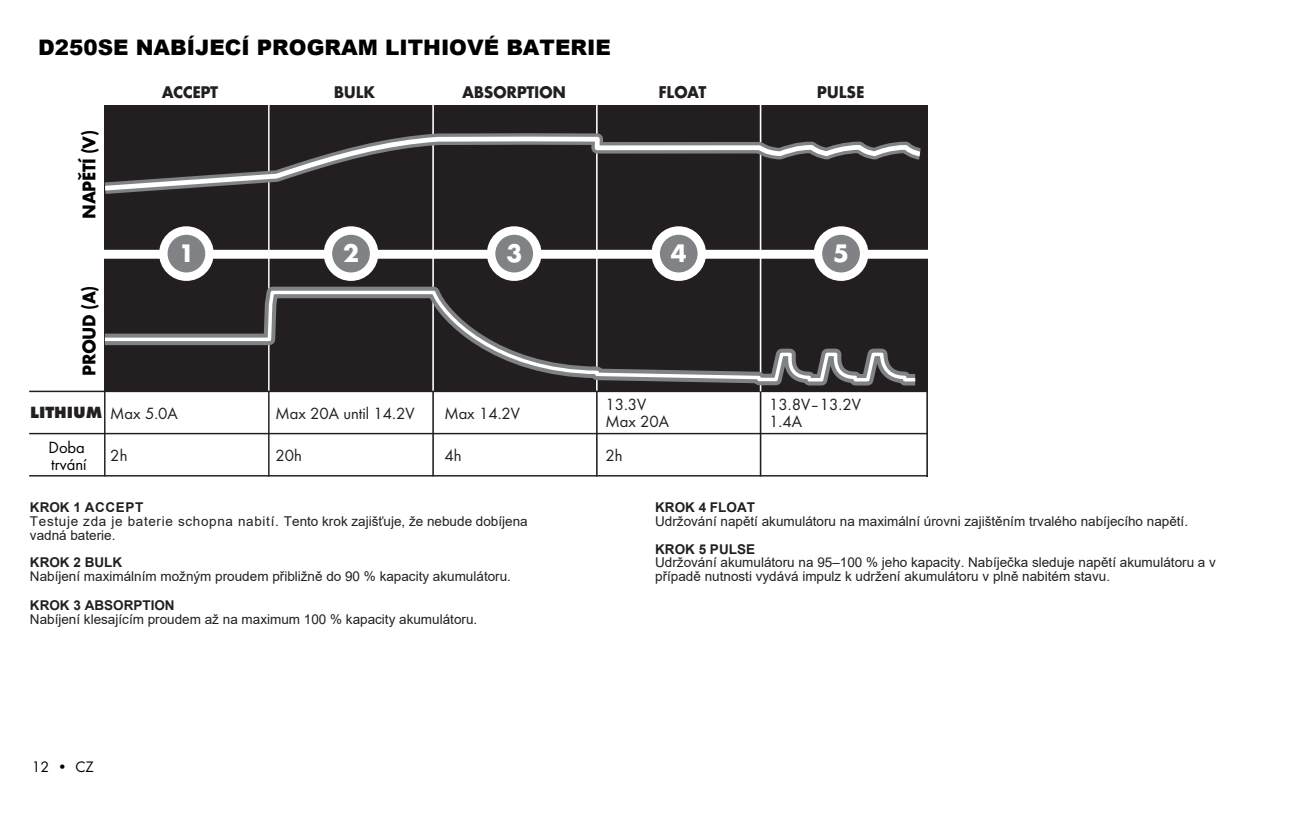
<style>
.page{position:relative;width:1308px;height:838px;background:#fff}
.page>*{position:absolute;margin:0;border:0;box-sizing:border-box;transform-origin:0 0}
.t1{font:700 26.32px "Futura";color:#fff}
.t2{font:900 21.38px "Arial";color:#000}
.t3{font:700 19.12px "Futura";letter-spacing:-.02em;color:#000;scale:.96 1}
.t4{font:700 17.78px "Futura";letter-spacing:-.01em;color:#231f20;scale:.95 1}
.t5{font:700 17.55px "Futura";letter-spacing:-.02em;color:#231f20;scale:.96 1}
.t6{font:16.88px/16.9px "Futura Boo";color:#231f20}
.t7{font:700 expanded 16.88px "Futura";color:#231f20}
.t8{font:16.88px/16.9px "Futura Boo";color:#000}
.t9{font:15.75px "Futura Boo";color:#000}
.t10{font:13.5px/13.7px "Arial";color:#231f20}
.t11{font:700 13.5px "Arial";color:#231f20}
.t12{font:700 13.5px "Arial";letter-spacing:.05em;color:#231f20}
.s1{font-family:"Futura Boo";font-weight:400;font-stretch:normal}
</style>
<div class="page">
<div style="left:105px;top:105px;width:823px;height:286px;background:#231f20"></div>
<svg style="left:159px;top:226px;width:55px;height:55px"></svg>
<hr style="left:268px;top:391px;width:1px;height:85px;background:#231f20">
<hr style="left:104px;top:391px;width:1px;height:85px;background:#231f20">
<hr style="left:268px;top:99px;width:1px;height:292px;background:#fff">
<hr style="left:432px;top:391px;width:2px;height:85px;background:#231f20">
<hr style="left:432px;top:99px;width:2px;height:292px;background:#fff">
<hr style="left:596px;top:391px;width:1px;height:85px;background:#231f20">
<hr style="left:596px;top:99px;width:1px;height:292px;background:#fff">
<hr style="left:759px;top:391px;width:2px;height:85px;background:#231f20">
<hr style="left:30px;top:391px;width:898px;height:1px;background:#231f20">
<hr style="left:30px;top:433px;width:898px;height:1px;background:#231f20">
<hr style="left:30px;top:475px;width:898px;height:1px;background:#231f20">
<hr style="left:926px;top:391px;width:2px;height:86px;background:#231f20">
<hr style="left:759px;top:99px;width:2px;height:292px;background:#fff">
<svg style="left:324px;top:226px;width:54px;height:55px"></svg>
<svg style="left:487px;top:226px;width:54px;height:55px"></svg>
<svg style="left:813px;top:226px;width:55px;height:55px"></svg>
<svg style="left:651px;top:226px;width:55px;height:55px"></svg>
<svg style="left:104px;top:132px;width:658px;height:68px"></svg>
<svg style="left:104px;top:138px;width:817px;height:55px"></svg>
<svg style="left:93px;top:249px;width:833px;height:142px"></svg>
<svg style="left:101px;top:289px;width:817px;height:94px"></svg>
<h2 class="t2" style="left:38px;top:32px;width:574px">D250SE NABÍJECÍ PROGRAM LITHIOVÉ BATERIE</h2>
<h3 class="t3" style="left:77px;top:219px;width:94px;rotate:-90deg">NAPĚTÍ (V)</h3>
<h3 class="t3" style="left:77px;top:376px;width:96px;rotate:-90deg">PROUD (A)</h3>
<h3 class="t4" style="left:658px;top:81px;width:52px">FLOAT</h3>
<p class="t5" style="left:162px;top:81px;width:60px">ACCEPT</p>
<p class="t5" style="left:334px;top:81px;width:45px">BULK</p>
<p class="t5" style="left:462px;top:81px;width:110px">ABSORPTION</p>
<h3 class="t4" style="left:816px;top:81px;width:52px">PULSE</h3>
<h1 class="t1" style="left:179px;top:237px;width:17px">1</h1>
<h1 class="t1" style="left:343px;top:237px;width:17px">2</h1>
<h1 class="t1" style="left:506px;top:237px;width:17px">3</h1>
<h1 class="t1" style="left:671px;top:237px;width:17px">4</h1>
<h1 class="t1" style="left:833px;top:237px;width:17px">5</h1>
<p class="t6" style="left:275px;top:405px;width:140px">Max 20A until 14.2V</p>
<p class="t6" style="left:444px;top:405px;width:77px">Max 14.2V</p>
<p class="t6" style="left:605px;top:396px;width:65px">13.3V<br>Max 20A</p>
<p class="t6" style="left:769px;top:396px;width:93px">13.8V‒13.2V<br>1.4A</p>
<p class="t7" style="left:30px;top:402px;width:149px">LITHIUM <span class="s1">Max 5.0A</span></p>
<p class="t6" style="left:110px;top:447px;width:19px">2h</p>
<p class="t6" style="left:275px;top:447px;width:28px">20h</p>
<p class="t6" style="left:444px;top:447px;width:19px">4h</p>
<p class="t6" style="left:605px;top:447px;width:19px">2h</p>
<p class="t8" style="left:49px;top:439px;width:39px">Doba trvání</p>
<p class="t12" style="left:30px;top:498px;width:115px">KROK 1 ACCEPT</p>
<p class="t10" style="left:30px;top:514px;width:499px">Testuje zda je baterie schopna nabití. Tento krok zajišťuje, že nebude dobíjena vadná baterie.</p>
<p class="t11" style="left:30px;top:553px;width:94px">KROK 2 BULK</p>
<p class="t10" style="left:30px;top:570px;width:482px">Nabíjení maximálním možným proudem přibližně do 90 % kapacity akumulátoru.</p>
<p class="t11" style="left:30px;top:595px;width:146px">KROK 3 ABSORPTION</p>
<p class="t10" style="left:30px;top:612px;width:449px">Nabíjení klesajícím proudem až na maximum 100 % kapacity akumulátoru.</p>
<p class="t9" style="left:32px;top:757px;width:63px">12 • CZ</p>
<p class="t11" style="left:655px;top:498px;width:101px">KROK 4 FLOAT</p>
<p class="t10" style="left:655px;top:514px;width:534px">Udržování napětí akumulátoru na maximální úrovni zajištěním trvalého nabíjecího napětí.</p>
<p class="t11" style="left:655px;top:539px;width:101px">KROK 5 PULSE</p>
<p class="t10" style="left:655px;top:556px;width:562px">Udržování akumulátoru na 95–100 % jeho kapacity. Nabíječka sleduje napětí akumulátoru a v případě nutnosti vydává impulz k udržení akumulátoru v plně nabitém stavu.</p>
</div>
